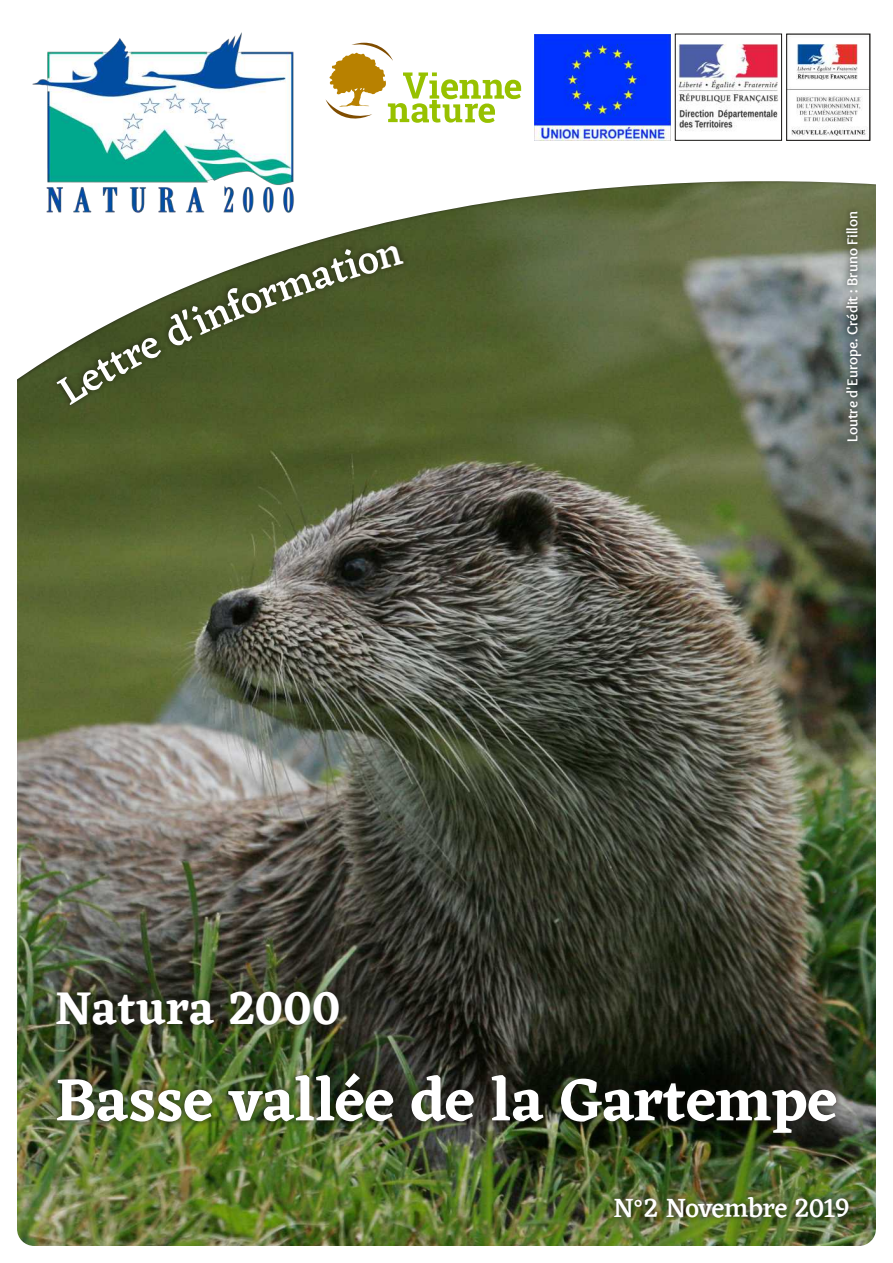
<style>
.page{position:relative;width:893px;height:1263px;background:#fff}
.page>*{position:absolute;margin:0;border:0;box-sizing:border-box;transform-origin:0 0}
.t1{font:600 61.5px "Eczar";color:#fff}
.t2{font:600 48px "Eczar";letter-spacing:.01em;color:#fff}
.t3{font:500 27px "Eczar";letter-spacing:-.015em;color:#fff}
.t4{font:700 15px "Overlock";color:#fff}
</style>
<div class="page">
<img style="left:17px;top:32px;width:859px;height:1214px">
<svg style="left:56px;top:244px;width:348px;height:161px"></svg>
<p class="t4" style="left:843px;top:442px;width:232px;rotate:-90deg">Loutre d'Europe. Crédit : Bruno Fillon</p>
<h2 class="t2" style="left:55px;top:980px;width:287px">Natura 2000</h2>
<h1 class="t1" style="left:55px;top:1063px;width:784px">Basse vallée de la Gartempe</h1>
<h3 class="t3" style="left:613px;top:1192px;width:237px">N°2 Novembre 2019</h3>
</div>
